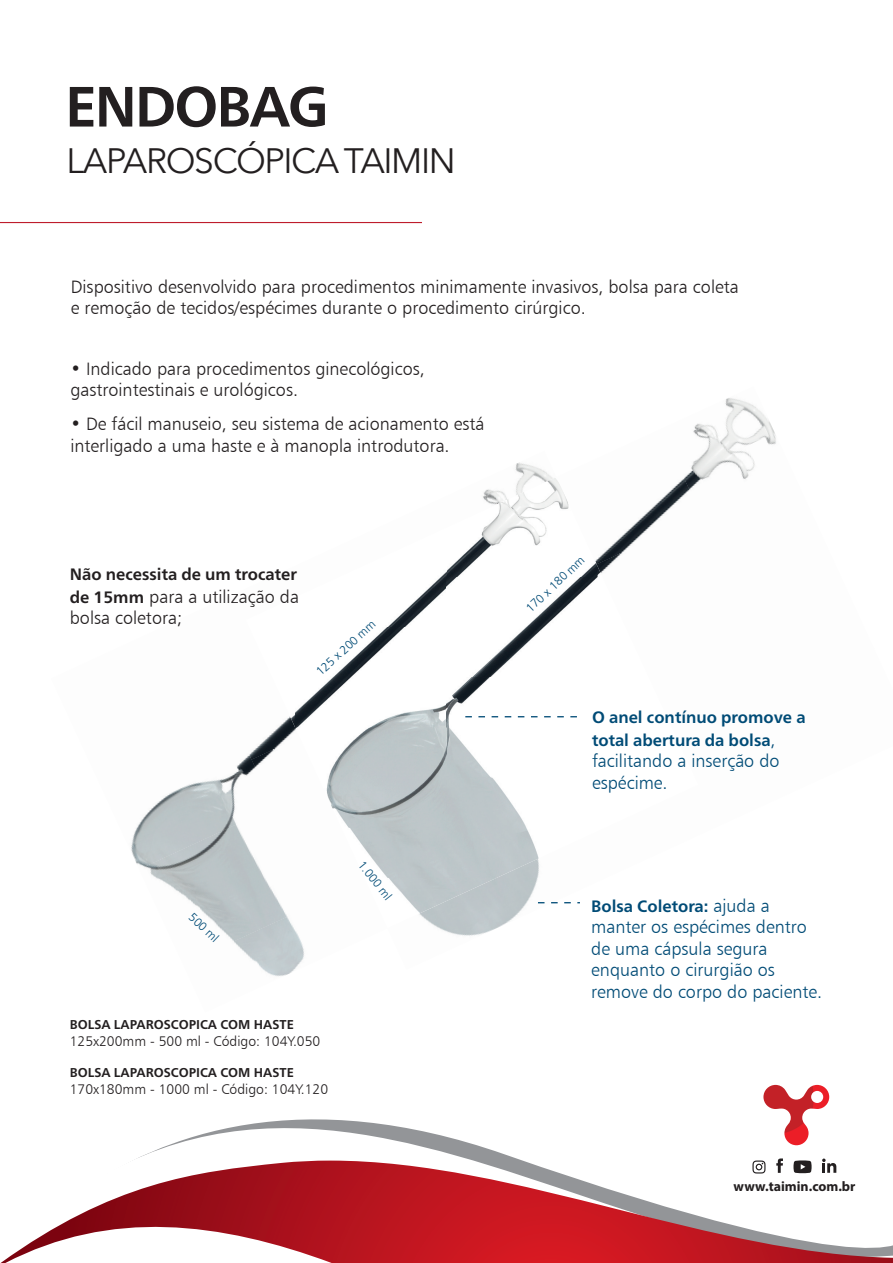
<style>
.page{position:relative;width:893px;height:1263px;background:#fff}
.page>*{position:absolute;margin:0;border:0;box-sizing:border-box;transform-origin:0 0}
.t1{font:700 56.7px "Frutiger Neue LTW1 G";letter-spacing:-.04em;color:#231f20}
.t2{font:35.25px "Avenir Next";letter-spacing:-.04em;color:#231f20}
.t3{font:18px/21.6px "Humanist 777 BT Light B";color:#231f20}
.t4{font:18px/21.6px "Humanist 777 BT Light B";color:#004b76}
.t5{font:700 16.5px/22.5px "Frutiger Neue LTW1 G";color:#004b76}
.t6{font:700 16.5px "Frutiger Neue LTW1 G";color:#231f20}
.t7{font:13.95px "Humanist 777 BT Light B";color:#231f20}
.t8{font:700 13.8px "Myriad Pro";color:#231f20}
.t9{font:700 12.75px "Frutiger Neue LTW1 G";color:#231f20}
.t10{font:300 12px "Frutiger";color:#004b76}
.s1{font-family:"Frutiger Neue LTW1 G";font-weight:700;font-size:16.5px}
.s2{font-family:"Humanist 777 BT Light B";font-weight:400;font-size:18px}
</style>
<div class="page">
<img style="left:643px;top:499px;width:18px;height:17px">
<img style="left:661px;top:398px;width:115px;height:118px">
<img style="left:598px;top:516px;width:63px;height:50px">
<img style="left:439px;top:878px;width:141px;height:58px">
<img style="left:274px;top:730px;width:21px;height:7px">
<img style="left:515px;top:462px;width:36px;height:15px">
<img style="left:131px;top:731px;width:143px;height:133px">
<img style="left:251px;top:737px;width:37px;height:70px">
<img style="left:139px;top:807px;width:135px;height:88px">
<img style="left:183px;top:880px;width:121px;height:97px">
<img style="left:447px;top:477px;width:151px;height:401px">
<img style="left:296px;top:571px;width:151px;height:257px">
<img style="left:598px;top:566px;width:11px;height:9px">
<img style="left:275px;top:711px;width:21px;height:19px">
<img style="left:350px;top:828px;width:97px;height:50px">
<img style="left:389px;top:878px;width:108px;height:50px">
<svg style="left:0;top:1119px;width:809px;height:144px"></svg>
<svg style="left:1px;top:1160px;width:892px;height:103px"></svg>
<svg style="left:776px;top:1158px;width:7px;height:15px"></svg>
<svg style="left:752px;top:1160px;width:13px;height:13px"></svg>
<svg style="left:822px;top:1158px;width:14px;height:15px"></svg>
<svg style="left:793px;top:1160px;width:19px;height:13px"></svg>
<img style="left:763px;top:1085px;width:66px;height:30px">
<img style="left:784px;top:1115px;width:24px;height:30px">
<svg style="left:465px;top:716px;width:115px;height:1px"></svg>
<svg style="left:538px;top:902px;width:42px;height:1px"></svg>
<hr style="left:0;top:222px;width:422px;height:1px;background:#be1d2c">
<h1 class="t1" style="left:65px;top:73px;width:265px">ENDOBAG</h1>
<h2 class="t2" style="left:66px;top:140px;width:391px">LAPAROSCÓPICA TAIMIN</h2>
<p class="t3" style="left:71px;top:275px;width:670px">Dispositivo desenvolvido para procedimentos minimamente invasivos, bolsa para coleta e remoção de tecidos/espécimes durante o procedimento cirúrgico.</p>
<p class="t3" style="left:70px;top:357px;width:356px">• Indicado para procedimentos ginecológicos, gastrointestinais e urológicos.</p>
<p class="t3" style="left:70px;top:413px;width:416px">• De fácil manuseio, seu sistema de acionamento está interligado a uma haste e à manopla introdutora.</p>
<p class="t6" style="left:70px;top:565px;width:229px">Não necessita de um trocater</p>
<p class="t3" style="left:70px;top:585px;width:231px"><span class="s1">de 15mm</span> para a utilização da bolsa coletora;</p>
<p class="t10" style="left:314px;top:668px;width:77px;rotate:-43deg">125 x 200 mm</p>
<p class="t10" style="left:195px;top:910px;width:38px;rotate:43deg">500 ml</p>
<p class="t10" style="left:366px;top:858px;width:48px;rotate:51deg">1.000 ml</p>
<p class="t9" style="left:70px;top:1017px;width:226px">BOLSA LAPAROSCOPICA COM HASTE</p>
<p class="t7" style="left:70px;top:1033px;width:252px">125x200mm - 500 ml - Código: 104Y.050</p>
<p class="t9" style="left:70px;top:1065px;width:226px">BOLSA LAPAROSCOPICA COM HASTE</p>
<p class="t7" style="left:70px;top:1080px;width:260px">170x180mm - 1000 ml - Código: 104Y.120</p>
<p class="t10" style="left:523px;top:604px;width:77px;rotate:-43deg">170 x 180 mm</p>
<p class="t5" style="left:592px;top:706px;width:215px">O anel contínuo promove a total abertura da bolsa<span class="s2">,</span></p>
<p class="t4" style="left:592px;top:750px;width:189px">facilitando a inserção do espécime.</p>
<p class="t5" style="left:591px;top:894px;width:180px">Bolsa Coletora: <span class="s2">ajuda a</span></p>
<p class="t4" style="left:591px;top:916px;width:233px">manter os espécimes dentro de uma cápsula segura enquanto o cirurgião os remove do corpo do paciente.</p>
<p class="t8" style="left:734px;top:1177px;width:123px">www.taimin.com.br</p>
</div>
